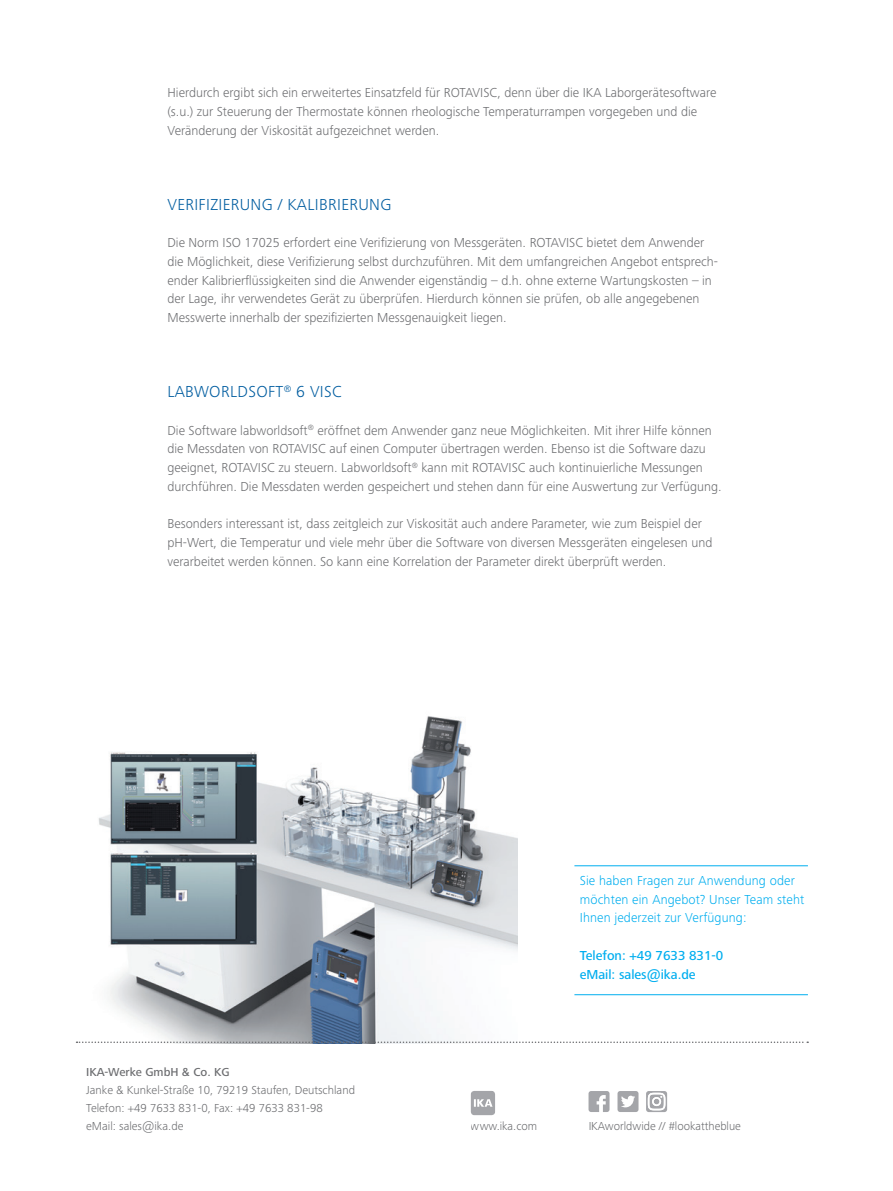
<style>
.page{position:relative;width:893px;height:1191px;background:#fff}
.page>*{position:absolute;margin:0;border:0;box-sizing:border-box;transform-origin:0 0}
.subhead{font:300 16.5px "Frutiger Next IKA";letter-spacing:.02em;color:#005da0}
.copytext{font:300 13.5px/18.8px "Frutiger Next IKA";color:#6c6d70}
.copytext-2{font:300 13.5px/18.8px "Frutiger Next IKA";letter-spacing:.01em;color:#00aeef}
.copytext-3{font:500 13.5px "Frutiger Next IKA";color:#00aeef}
.t1{font:300 12px "Frutiger Next IKA";color:#6c6d70}
.t2{font:500 12px "Frutiger Next IKA";color:#6c6d70}
</style>
<div class="page">
<img style="left:76px;top:716px;width:441px;height:327px">
<svg style="left:471px;top:1091px;width:24px;height:24px"></svg>
<svg style="left:77px;top:1041px;width:731px;height:2px"></svg>
<hr style="left:574px;top:865px;width:234px;height:1px;background:#00aeef">
<hr style="left:574px;top:994px;width:234px;height:1px;background:#00aeef">
<svg style="left:617px;top:1091px;width:21px;height:21px"></svg>
<svg style="left:588px;top:1091px;width:21px;height:21px"></svg>
<svg style="left:646px;top:1091px;width:21px;height:21px"></svg>
<svg style="left:648px;top:1092px;width:17px;height:18px"></svg>
<p class="copytext" style="left:167px;top:83px;width:551px">Hierdurch ergibt sich ein erweitertes Einsatzfeld für ROTAVISC, denn über die IKA Laborgerätesoftware (s.u.) zur Steuerung der Thermostate können rheologische Temperaturrampen vorgegeben und die<br>Veränderung der Viskosität aufgezeichnet werden.</p>
<p class="subhead" style="left:167px;top:195px;width:225px">VERIFIZIERUNG / KALIBRIERUNG</p>
<p class="copytext" style="left:167px;top:233px;width:552px">Die Norm ISO 17025 erfordert eine Verifizierung von Messgeräten. ROTAVISC bietet dem Anwender die Möglichkeit, diese Verifizierung selbst durchzuführen. Mit dem umfangreichen Angebot entsprech&shy;ender Kalibrierflüssigkeiten sind die Anwender eigenständig – d.h. ohne externe Wartungskosten – in der Lage, ihr verwendetes Gerät zu überprüfen. Hierdurch können sie prüfen, ob alle angegebenen Messwerte innerhalb der spezifizierten Messgenauigkeit liegen.</p>
<p class="subhead" style="left:167px;top:382px;width:176px">LABWORLDSOFT<sup>®</sup> 6 VISC</p>
<p class="copytext" style="left:167px;top:421px;width:556px">Die Software labworldsoft<sup>®</sup> eröffnet dem Anwender ganz neue Möglichkeiten. Mit ihrer Hilfe können die Messdaten von ROTAVISC auf einen Computer übertragen werden. Ebenso ist die Software dazu geeignet, ROTAVISC zu steuern. Labworldsoft<sup>®</sup> kann mit ROTAVISC auch kontinuierliche Messungen durchführen. Die Messdaten werden gespeichert und stehen dann für eine Auswertung zur Verfügung.</p>
<p class="copytext" style="left:167px;top:514px;width:546px">Besonders interessant ist, dass zeitgleich zur Viskosität auch andere Parameter, wie zum Beispiel der pH-Wert, die Temperatur und viele mehr über die Software von diversen Messgeräten eingelesen und verarbeitet werden können. So kann eine Korrelation der Parameter direkt überprüft werden.</p>
<p class="t2" style="left:86px;top:1065px;width:145px">IKA-Werke GmbH &amp; Co. KG</p>
<p class="t1" style="left:86px;top:1083px;width:270px">Janke &amp; Kunkel-Straße 10, 79219 Staufen, Deutschland</p>
<p class="t1" style="left:86px;top:1101px;width:238px">Telefon: +49 7633 831-0, Fax: +49 7633 831-98</p>
<p class="t1" style="left:86px;top:1119px;width:99px">eMail: sales@ika.de</p>
<p class="copytext-2" style="left:580px;top:871px;width:226px">Sie haben Fragen zur Anwendung oder möchten ein Angebot? Unser Team steht<br>Ihnen jederzeit zur Verfügung:</p>
<p class="copytext-3" style="left:580px;top:947px;width:145px">Telefon: +49 7633 831-0</p>
<p class="copytext-3" style="left:580px;top:966px;width:117px">eMail: sales@ika.de</p>
<p class="t1" style="left:471px;top:1119px;width:68px">www.ika.com</p>
<p class="t1" style="left:588px;top:1119px;width:154px">IKAworldwide // #lookattheblue</p>
</div>
